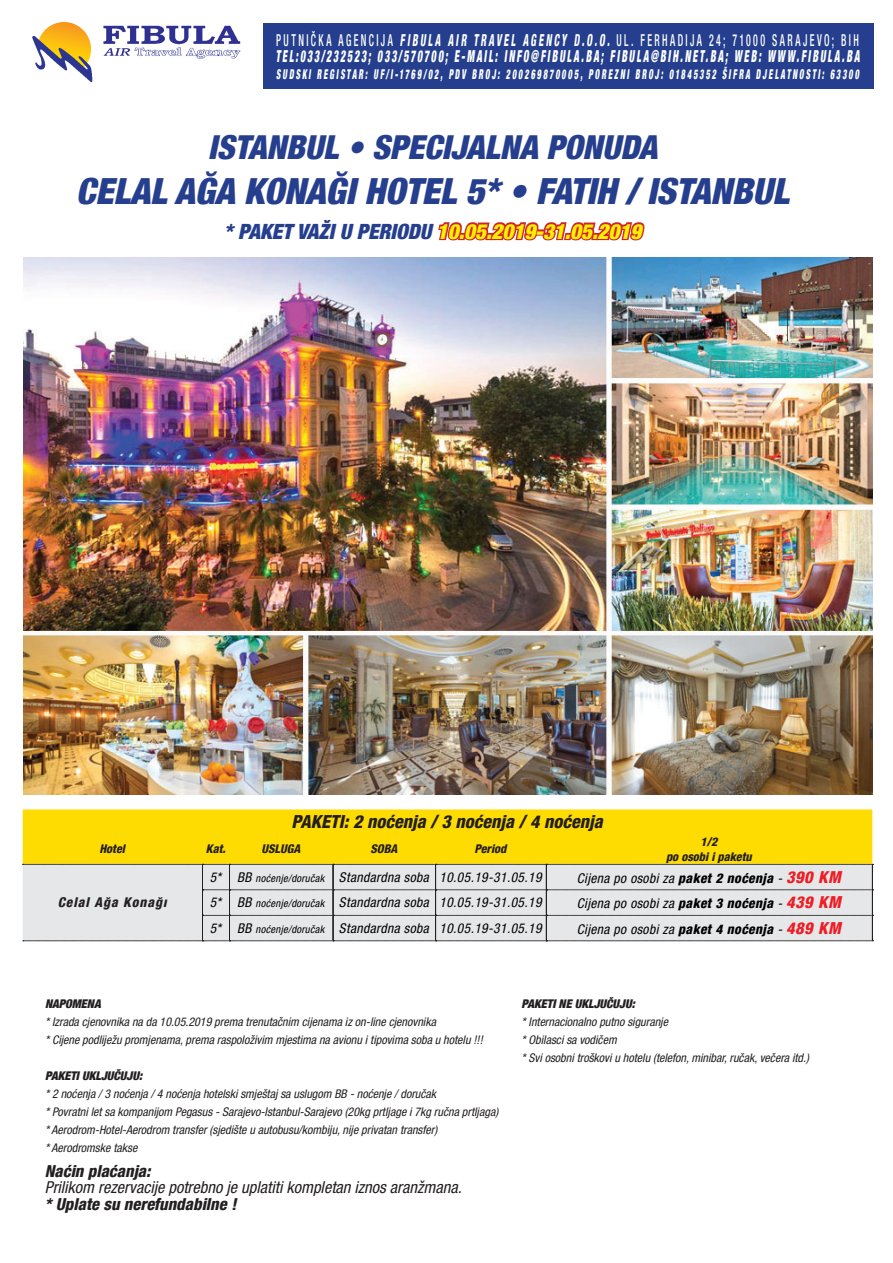
<style>
.page{position:relative;width:893px;height:1263px;background:#fff}
.page>*{position:absolute;margin:0;border:0;box-sizing:border-box;transform-origin:0 0}
.t1{font:italic 900 condensed 36px "Helvetica Neue LT Com";color:#253f8e}
.t2{font:italic 900 condensed 33px "Helvetica Neue LT Com";color:#253f8e}
.t3{font:italic 900 condensed 21px "Helvetica Neue LT Com";color:#fff101}
.t4{font:italic 800 condensed 18px "Helvetica Neue LT Com";color:#231f20}
.t5{font:italic 900 condensed 16.5px/16.5px "Helvetica Neue LT Com";letter-spacing:.2em;color:#fff;scale:.6 1}
.t6{font:italic condensed 16.5px "Helvetica Neue LT Com";color:#231f20}
.t7{font:italic 800 condensed 16.5px "Helvetica Neue LT Com";color:#231f20}
.t8{font:italic condensed 13.5px "Helvetica Neue LT Com";letter-spacing:.03em;color:#000}
.t9{font:italic 900 condensed 13.5px "Helvetica Neue LT Com";letter-spacing:.25em;color:#fff;scale:.6 1}
.t10{font:italic 800 condensed 13.5px "Helvetica Neue LT Com";letter-spacing:.07em;color:#231f20}
.t11{font:italic condensed 12px/18px "Helvetica Neue LT Com";color:#231f20}
.t12{font:italic 800 condensed 12px/14.5px "Helvetica Neue LT Com";color:#231f20;text-align:center}
.t13{font:italic 900 condensed 12px "Helvetica Neue LT Com";color:#231f20}
.s1{font-weight:500;font-style:normal}
.s2{font-weight:800}
.s3{color:#253f8e}
.s4{font-size:10.5px}
.s5{font-weight:800;font-size:16.5px;color:#ee1d23}
</style>
<div class="page">
<svg style="left:438px;top:222px;width:207px;height:19px"></svg>
<div style="left:23px;top:809px;width:849px;height:55px;background:#ffdc01"></div>
<svg style="left:23px;top:864px;width:850px;height:77px"></svg>
<img style="left:32px;top:22px;width:209px;height:61px">
<div style="left:263px;top:24px;width:610px;height:65px;background:#253f8e"></div>
<img style="left:23px;top:258px;width:850px;height:536px">
<h3 class="t5" style="left:276px;top:32px;width:974px"><span class="s1">PUTNIČKA AGENCIJA</span> <span class="s2">FIBULA AIR TRAVEL AGENCY D.O.O.</span> <span class="s1">UL. FERHADIJA 24; 71000 SARAJEVO; BIH<br></span>TEL:033/232523; 033/570700; E-MAIL: INFO@FIBULA.BA; FIBULA@BIH.NET.BA; WEB: WWW.FIBULA.BA</h3>
<p class="t9" style="left:276px;top:66px;width:973px">SUDSKI REGISTAR: UF/I-1769/02, PDV BROJ: 200269870005, POREZNI BROJ: 01845352 ŠIFRA DJELATNOSTI: 63300</p>
<h2 class="t2" style="left:208px;top:128px;width:450px">ISTANBUL • SPECIJALNA PONUDA</h2>
<h1 class="t1" style="left:76px;top:170px;width:715px">CELAL AĞA KONAĞI HOTEL 5* • FATIH / ISTANBUL</h1>
<h3 class="t3" style="left:224px;top:219px;width:419px"><span class="s3">* PAKET VAŽI U PERIODU</span> 10.05.2019-31.05.2019</h3>
<h3 class="t4" style="left:291px;top:811px;width:313px">PAKETI: 2 noćenja / 3 noćenja / 4 noćenja</h3>
<p class="t12" style="left:99px;top:841px;width:27px">Hotel</p>
<p class="t12" style="left:206px;top:841px;width:21px">Kat.</p>
<p class="t12" style="left:261px;top:841px;width:40px">USLUGA</p>
<p class="t12" style="left:370px;top:841px;width:29px">SOBA</p>
<p class="t12" style="left:475px;top:841px;width:33px">Period</p>
<p class="t12" style="left:666px;top:834px;width:87px">1/2<br>po osobi i paketu</p>
<p class="t10" style="left:58px;top:894px;width:110px">Celal Ağa Konağı</p>
<p class="t8" style="left:210px;top:869px;width:333px">5* BB <span class="s4">noćenje/doručak</span> Standardna soba 10.05.19-31.05.19</p>
<p class="t8" style="left:577px;top:870px;width:266px">Cijena po osobi za <span class="s2">paket 2 noćenja</span> - <span class="s5">390 KM</span></p>
<p class="t8" style="left:210px;top:895px;width:333px">5* BB <span class="s4">noćenje/doručak</span> Standardna soba 10.05.19-31.05.19</p>
<p class="t8" style="left:577px;top:896px;width:266px">Cijena po osobi za <span class="s2">paket 3 noćenja</span> - <span class="s5">439 KM</span></p>
<p class="t8" style="left:210px;top:920px;width:333px">5* BB <span class="s4">noćenje/doručak</span> Standardna soba 10.05.19-31.05.19</p>
<p class="t8" style="left:577px;top:921px;width:266px">Cijena po osobi za <span class="s2">paket 4 noćenja</span> - <span class="s5">489 KM</span></p>
<p class="t13" style="left:45px;top:997px;width:57px">NAPOMENA</p>
<p class="t11" style="left:45px;top:1013px;width:439px">* Izrada cjenovnika na da 10.05.2019 prema trenutačnim cijenama iz on-line cjenovnika<br>* Cijene podliježu promjenama, prema raspoloživim mjestima na avionu i tipovima soba u hotelu !!!</p>
<p class="t13" style="left:45px;top:1069px;width:99px">PAKETI UKLJUČUJU:</p>
<p class="t11" style="left:45px;top:1085px;width:455px">* 2 noćenja / 3 noćenja / 4 noćenja hotelski smještaj sa uslugom BB - noćenje / doručak<br>* Povratni let sa kompanijom Pegasus - Sarajevo-Istanbul-Sarajevo (20kg prtljage i 7kg ručna prtljaga) * Aerodrom-Hotel-Aerodrom transfer (sjedište u autobusu/kombiju, nije privatan transfer)<br>* Aerodromske takse</p>
<h3 class="t7" style="left:45px;top:1161px;width:107px">Naćin plaćanja:</h3>
<h3 class="t6" style="left:45px;top:1178px;width:418px">Prilikom rezervacije potrebno je uplatiti kompletan iznos aranžmana.</h3>
<h3 class="t7" style="left:45px;top:1194px;width:193px">* Uplate su nerefundabilne !</h3>
<p class="t13" style="left:521px;top:997px;width:115px">PAKETI NE UKLJUČUJU:</p>
<p class="t11" style="left:521px;top:1013px;width:289px">* Internacionalno putno siguranje<br>* Obilasci sa vodičem<br>* Svi osobni troškovi u hotelu (telefon, minibar, ručak, večera itd.)</p>
</div>
